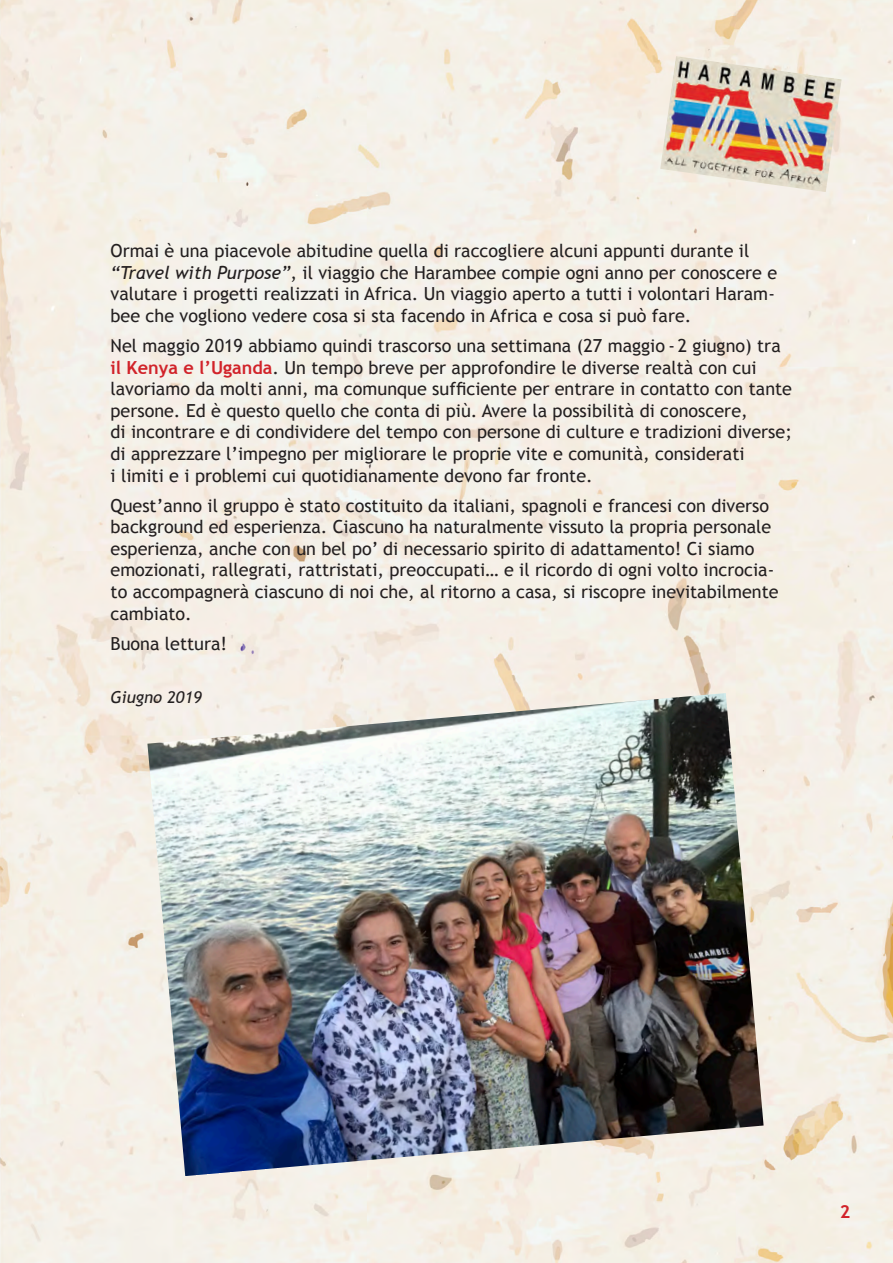
<style>
.page{position:relative;width:893px;height:1263px;background:#fff}
.page>*{position:absolute;margin:0;border:0;box-sizing:border-box;transform-origin:0 0}
.t1{font:18px/21.6px "Trebuchet MS";color:#231f20}
.t2{font:700 18px "Trebuchet MS";color:#d1232a}
.t3{font:italic 16.5px "Trebuchet MS";color:#231f20}
.s1{font-style:italic}
.s2{font-weight:700;color:#d1232a}
</style>
<div class="page">
<img style="left:0;top:0;width:893px;height:1263px">
<img style="left:660px;top:56px;width:182px;height:136px">
<img style="left:147px;top:693px;width:617px;height:483px">
<p class="t1" style="left:111px;top:240px;width:668px">Ormai è una piacevole abitudine quella di raccogliere alcuni appunti durante il <span class="s1">“Travel with Purpose”</span>, il viaggio che Harambee compie ogni anno per conoscere e valutare i progetti realizzati in Africa. Un viaggio aperto a tutti i volontari Haram&shy;bee che vogliono vedere cosa si sta facendo in Africa e cosa si può fare.</p>
<p class="t1" style="left:111px;top:335px;width:683px">Nel maggio 2019 abbiamo quindi trascorso una settimana (27 maggio - 2 giugno) tra <span class="s2">il Kenya e l’Uganda</span>. Un tempo breve per approfondire le diverse realtà con cui lavoriamo da molti anni, ma comunque sufficiente per entrare in contatto con tante persone. Ed è questo quello che conta di più. Avere la possibilità di conoscere,</p>
<p class="t1" style="left:111px;top:421px;width:683px">di incontrare e di condividere del tempo con persone di culture e tradizioni diverse; di apprezzare l’impegno per migliorare le proprie vite e comunità, considerati</p>
<p class="t1" style="left:111px;top:465px;width:484px">i limiti e i problemi cui quotidianamente devono far fronte.</p>
<p class="t1" style="left:111px;top:495px;width:670px">Quest’anno il gruppo è stato costituito da italiani, spagnoli e francesi con diverso background ed esperienza. Ciascuno ha naturalmente vissuto la propria personale esperienza, anche con un bel po’ di necessario spirito di adattamento! Ci siamo emozionati, rallegrati, rattristati, preoccupati… e il ricordo di ogni volto incrocia&shy;to accompagnerà ciascuno di noi che, al ritorno a casa, si riscopre inevitabilmente cambiato.</p>
<p class="t1" style="left:111px;top:633px;width:118px">Buona lettura!</p>
<p class="t3" style="left:111px;top:687px;width:93px">Giugno 2019</p>
<p class="t2" style="left:840px;top:1200px;width:12px">2</p>
</div>
